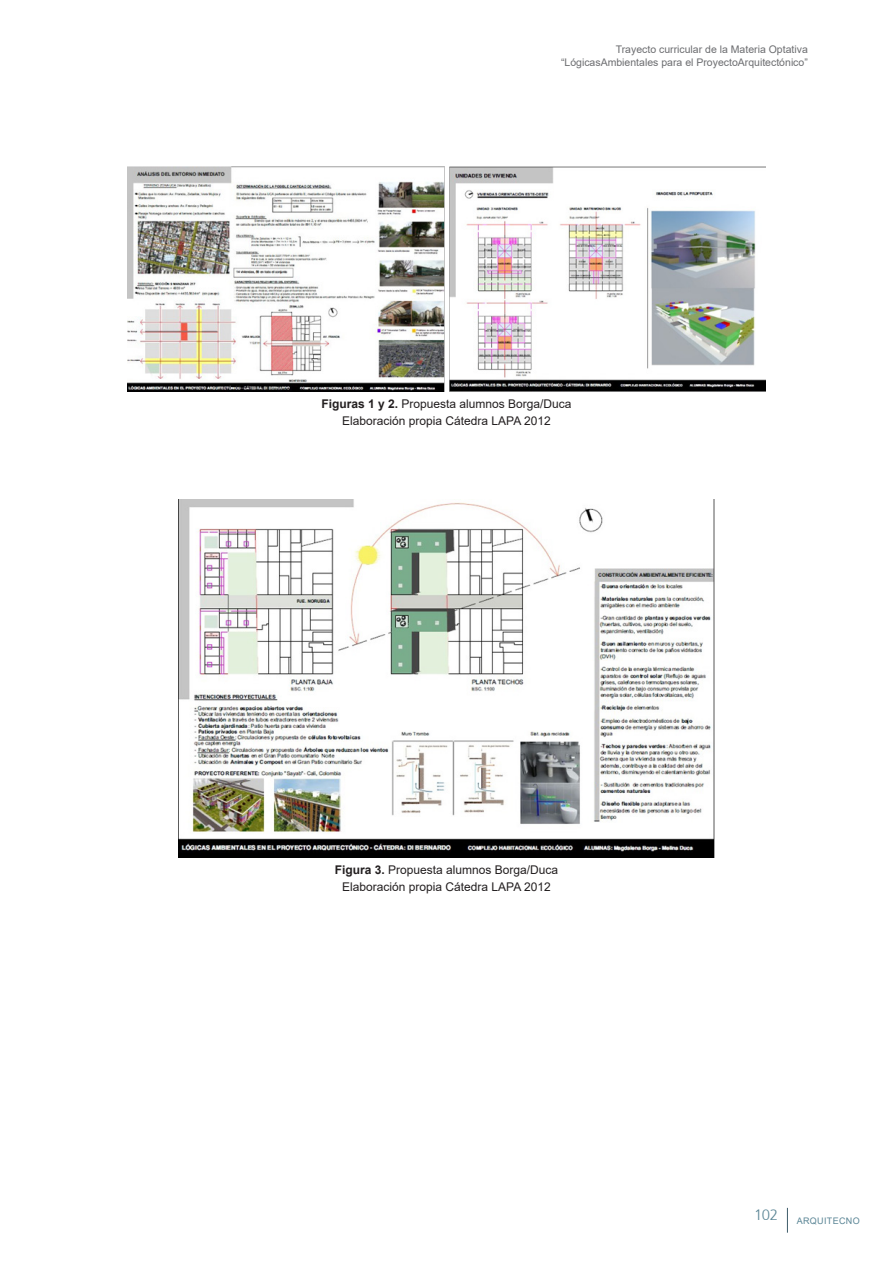
<style>
.page{position:relative;width:893px;height:1263px;background:#fff}
.page>*{position:absolute;margin:0;border:0;box-sizing:border-box;transform-origin:0 0}
.epigrafe{font:12px "Arial";color:#231f20}
.t1{font:10.5px/12.6px "Arial";color:#6c6d70;text-align:right}
.t2{font:9px "Arial";letter-spacing:.035em;color:#5a8595}
.s1{font-weight:700}
</style>
<div class="page">
<svg style="left:787px;top:1208px;width:1px;height:25px"></svg>
<img style="left:127px;top:167px;width:638px;height:225px">
<img style="left:179px;top:500px;width:535px;height:357px">
<p class="t1" style="left:561px;top:43px;width:248px">Trayecto curricular de la Materia Optativa “LógicasAmbientales para el ProyectoArquitectónico”</p>
<p class="epigrafe" style="left:321px;top:396px;width:252px"><span class="s1">Figuras 1 y 2.</span> Propuesta alumnos Borga/Duca</p>
<p class="epigrafe" style="left:342px;top:412px;width:210px">Elaboración propia Cátedra LAPA 2012</p>
<p class="epigrafe" style="left:335px;top:861px;width:225px"><span class="s1">Figura 3.</span> Propuesta alumnos Borga/Duca</p>
<p class="epigrafe" style="left:342px;top:878px;width:210px">Elaboración propia Cátedra LAPA 2012</p>
<p class="t2" style="left:754px;top:1214px;width:107px"><sup>102</sup> ARQUITECNO</p>
</div>
